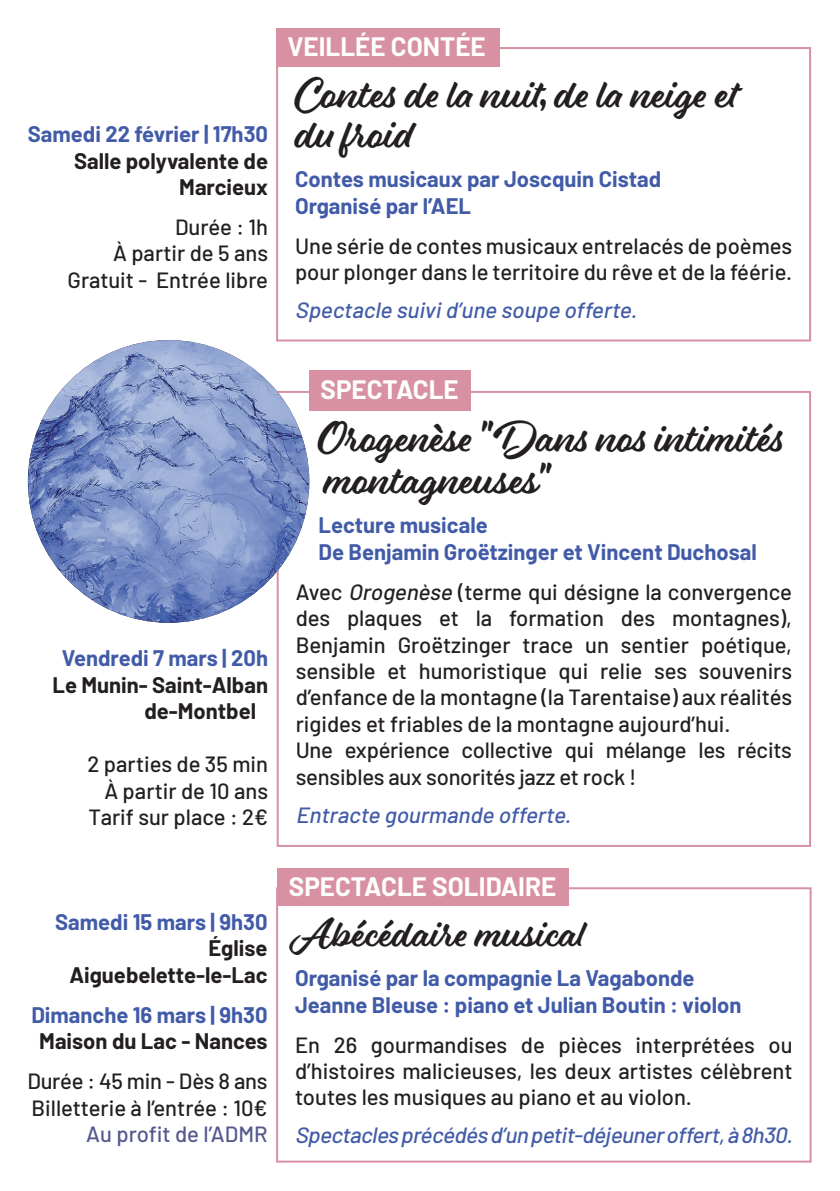
<style>
.page{position:relative;width:840px;height:1191px;background:#fff}
.page>*{position:absolute;margin:0;border:0;box-sizing:border-box;transform-origin:0 0}
.t1{font:40px/40px "Eds Market Main Script";letter-spacing:.03em;color:#231f20}
.t2{font:38px "Eds Market Main Script";letter-spacing:.05em;color:#231f20}
.t3{font:700 26px "Barlow";color:#fff}
.t4{font:500 22px/26.4px "Barlow";color:#231f20}
.t5{font:700 22px/26.4px "Barlow";color:#415ba8}
.t6{font:italic 500 22px "Barlow";color:#415ba8}
.t7{font:700 22px/26.4px "Barlow";color:#231f20;text-align:right}
.t8{font:500 22px "Barlow";color:#55588f}
.s1{color:#fff}
.s2{font-style:italic}
</style>
<div class="page">
<div style="left:276px;top:47px;width:534px;height:294px;border:2px solid #d791a3"></div>
<div style="left:276px;top:887px;width:535px;height:275px;border:2px solid #d791a3"></div>
<div style="left:276px;top:28px;width:223px;height:39px;background:#d791a3"></div>
<div style="left:277px;top:868px;width:291px;height:38px;background:#d791a3"></div>
<img style="left:28px;top:340px;width:281px;height:283px">
<div style="left:309px;top:370px;width:162px;height:41px;background:#d791a3"></div>
<p class="t5" style="left:28px;top:119px;width:241px">Samedi 22 février | 17h30</p>
<p class="t7" style="left:74px;top:146px;width:195px">Salle polyvalente de<br>Marcieux</p>
<p class="t4" style="left:67px;top:212px;width:202px;text-align:right">Durée : 1h<br>À partir de 5 ans<br>Gratuit - Entrée libre</p>
<p class="t3" style="left:287px;top:28px;width:200px">VEILLÉE CONTÉE</p>
<h1 class="t1" style="left:295px;top:74px;width:446px">Contes de la nuit, de la neige et du froid</h1>
<p class="t5" style="left:295px;top:165px;width:367px">Contes musicaux par Joscquin Cistad<br>Organisé par l’AEL</p>
<p class="t4" style="left:295px;top:231px;width:498px">Une série de contes musicaux entrelacés de poèmes pour plonger dans le territoire du rêve et de la féérie.</p>
<p class="t6" style="left:295px;top:294px;width:348px">Spectacle suivid’une soupe offerte.</p>
<p class="t5" style="left:62px;top:643px;width:208px">Vendredi 7 mars | 20h</p>
<p class="t7" style="left:52px;top:670px;width:217px">Le Munin- Saint-Alban de-Montbel<span class="s1">e</span></p>
<p class="t4" style="left:87px;top:749px;width:182px;text-align:right">2 parties de 35 min<br>À partir de 10 ans<br>Tarif sur place : 2€</p>
<p class="t5" style="left:55px;top:907px;width:214px">Samedi 15 mars | 9h30</p>
<p class="t7" style="left:69px;top:933px;width:200px">Église<br>Aiguebelette-le-Lac</p>
<p class="t5" style="left:31px;top:1000px;width:238px">Dimanche 16 mars | 9h30</p>
<p class="t7" style="left:39px;top:1026px;width:230px">Maison du Lac - Nances</p>
<p class="t4" style="left:28px;top:1066px;width:241px">Durée : 45 min - Dès 8 ans<br>Billetterie à l’entrée : 10€</p>
<p class="t8" style="left:86px;top:1118px;width:183px">Au profit de l’ADMR</p>
<p class="t3" style="left:320px;top:371px;width:140px">SPECTACLE</p>
<h1 class="t1" style="left:318px;top:416px;width:467px;line-height:42px">Orogenèse "Dans nos intimités montagneuses"</h1>
<p class="t5" style="left:318px;top:510px;width:439px">Lecture musicale<br>De Benjamin Groëtzinger et Vincent Duchosal</p>
<p class="t4" style="left:295px;top:577px;width:497px">Avec <span class="s2">Orogenèse</span> (terme qui désigne la convergence des plaques et la formation des montagnes), Benjamin Groëtzinger trace un sentier poétique, sensible et humoristique qui relie ses souvenirs d’enfance de la montagne (la Tarentaise) aux réalités rigides et friables de la montagne aujourd’hui.<br>Une expérience collective qui mélange les récits sensibles aux sonorités jazz et rock !</p>
<p class="t6" style="left:295px;top:798px;width:281px">Entracte gourmande offerte.</p>
<p class="t3" style="left:289px;top:867px;width:269px">SPECTACLE SOLIDAIRE</p>
<h2 class="t2" style="left:295px;top:910px;width:291px">Abécédaire musical</h2>
<p class="t5" style="left:295px;top:963px;width:447px">Organisé par la compagnie La Vagabonde<br>Jeanne Bleuse : piano et Julian Boutin : violon</p>
<p class="t4" style="left:295px;top:1029px;width:498px;text-align:justify">En 26 gourmandises de pièces interprétées ou d’histoires malicieuses, les deux artistes célèbrent toutes les musiques au piano et au violon.</p>
<p class="t6" style="left:295px;top:1119px;width:503px">Spectacles précédés d’un petit-déjeuneroffert,à 8h30.</p>
</div>
